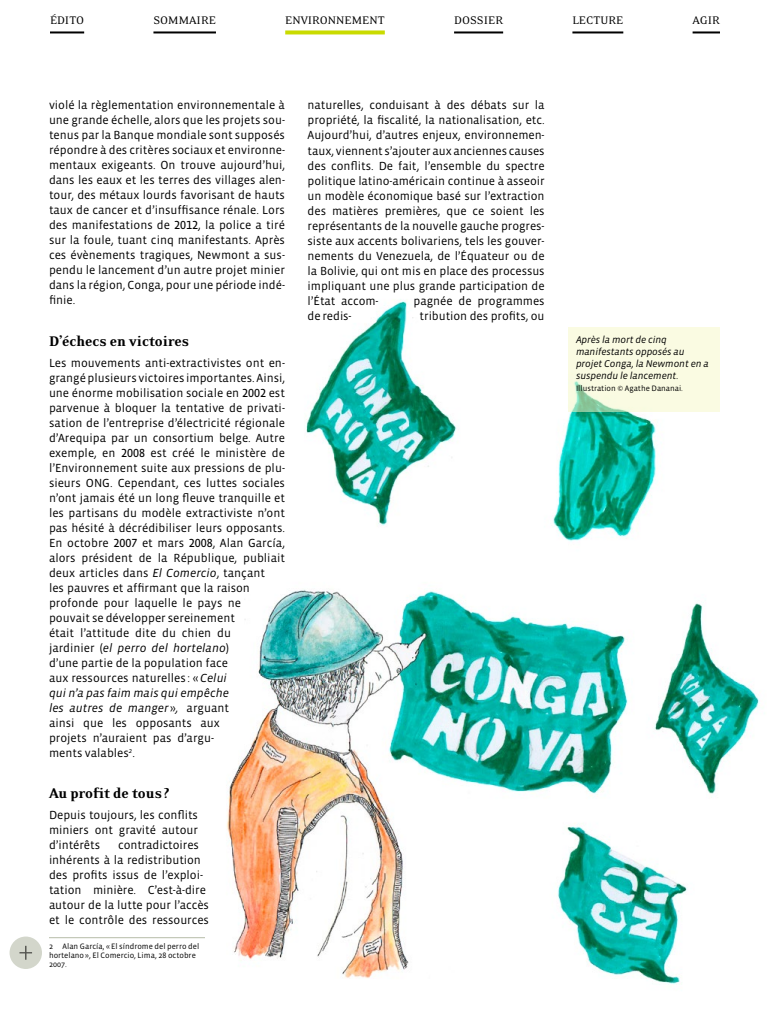
<style>
.page{position:relative;width:768px;height:1024px;background:#fff}
.page>*{position:absolute;margin:0;border:0;box-sizing:border-box;transform-origin:0 0}
.t1{font:900 16px "Eidetic Neo";color:#000}
.t2{font:12.6px "Eidetic Neo";color:#000}
.t3{font:12px/15px "Vista Sans";color:#000;text-align:justify}
.t4{font:italic 10px/12px "Vista Sans";letter-spacing:-.01em;color:#000}
.t5{font:8px/9px "Vista Sans";color:#000}
.s1{font-family:"Vista Sans Alt Reg"}
.s2{font-style:italic}
</style>
<div class="page">
<img style="left:190px;top:589px;width:570px;height:395px">
<img style="left:306px;top:299px;width:350px;height:243px">
<hr style="left:49px;top:937px;width:156px;height:1px;background:#b6bca9">
<div style="left:568px;top:327px;width:152px;height:85px;background:#fafbe2"></div>
<hr style="left:50px;top:31px;width:34px;height:2px;background:#000">
<hr style="left:153px;top:31px;width:63px;height:2px;background:#000">
<svg style="left:285px;top:30px;width:100px;height:4px"></svg>
<hr style="left:454px;top:31px;width:49px;height:2px;background:#000">
<hr style="left:572px;top:31px;width:51px;height:2px;background:#000">
<hr style="left:693px;top:31px;width:27px;height:2px;background:#000">
<svg style="left:9px;top:936px;width:34px;height:34px"></svg>
<div style="left:8px;top:935px;width:36px;height:36px;border:2px solid #fff;border-radius:50%"></div>
<svg style="left:19px;top:946px;width:13px;height:14px"></svg>
<p class="t2" style="left:50px;top:14px;width:36px">ÉDITO</p>
<p class="t2" style="left:153px;top:14px;width:64px">SOMMAIRE</p>
<p class="t2" style="left:285px;top:14px;width:101px">ENVIRONNEMENT</p>
<p class="t2" style="left:454px;top:14px;width:51px">DOSSIER</p>
<p class="t2" style="left:572px;top:14px;width:52px">LECTURE</p>
<p class="t2" style="left:693px;top:14px;width:29px">AGIR</p>
<p class="t3" style="left:49px;top:98px;width:238px">violé la règlementation environnementale à une grande échelle, alors que les projets sou&shy;tenus par la Banque mondiale sont supposés répondre à des critères sociaux et environne&shy;mentaux exigeants. On trouve aujourd’hui, dans les eaux et les terres des villages alen&shy;tour, des métaux lourds favorisant de hauts taux de cancer et d’insuffisance rénale. Lors des manifestations de <span class="s1">2012</span>, la police a tiré sur la foule, tuant cinq manifestants. Après ces évènements tragiques, Newmont a sus&shy;pendu le lancement d’un autre projet minier dans la région, Conga, pour une période indé&shy;finie.</p>
<h1 class="t1" style="left:49px;top:333px;width:142px">D’échecs en victoires</h1>
<p class="t3" style="left:49px;top:355px;width:238px;text-align:left">Les mouvements anti-extractivistes ont en&shy;grangé plusieurs victoires importantes. Ainsi, une énorme mobilisation sociale en <span class="s1">2002</span> est parvenue à bloquer la tentative de privati&shy;sation de l’entreprise d’électricité régionale d’Arequipa par un consortium belge. Autre exemple, en <span class="s1">2008</span> est créé le ministère de l’Environnement suite aux pressions de plu&shy;sieurs ONG. Cependant, ces luttes sociales n’ont jamais été un long fleuve tranquille et les partisans du modèle extractiviste n’ont pas hésité à décrédibiliser leurs opposants.<br>En octobre <span class="s1">2007</span> et mars <span class="s1">2008</span>, Alan García, alors président de la République, publiait deux articles dans <span class="s2">El Comercio</span>, tançant<br>les pauvres et affirmant que la raison profonde pour laquelle le pays ne pouvait se développer sereinement<br>était l’attitude dite du chien du<br>jardinier (<span class="s2">el perro del hortelano</span>)<br>d’une partie de la population face<br>aux ressources naturelles : «<span class="s2">Celui<br>qui n’a pas faim mais qui empêche<br>les autres de manger</span> »<span class="s2">,</span> arguant<br>ainsi que les opposants aux<br>projets n’auraient pas d’argu-<br>ments valables<sup>2</sup>.</p>
<h1 class="t1" style="left:49px;top:785px;width:122px">Au profit de tous ?</h1>
<p class="t3" style="left:49px;top:808px;width:151px">Depuis toujours, les conflits miniers ont gravité autour d’intérêts</p>
<p class="t3" style="left:49px;top:838px;width:162px;text-align:left;text-indent:69px">contradictoires inhérents à la redistribution des profits issus de l’exploi&shy;tation minière. C’est-à-dire autour de la lutte pour l’accès et le contrôle des ressources</p>
<p class="t5" style="left:49px;top:942px;width:152px">2 Alan García, «El síndrome del perro del hortelano», El Comercio, Lima, 28 octobre<br>2007.</p>
<p class="t3" style="left:308px;top:98px;width:239px">naturelles, conduisant à des débats sur la propriété, la fiscalité, la nationalisation, etc.<br>Aujourd’hui, d’autres enjeux, environnemen&shy;taux, viennent s’ajouter aux anciennes causes des conflits. De fait, l’ensemble du spectre politique latino-américain continue à asseoir un modèle économique basé sur l’extraction des matières premières, que ce soient les représentants de la nouvelle gauche progres&shy;siste aux accents bolivariens, tels les gouver&shy;nements du Venezuela, de l’Équateur ou de la Bolivie, qui ont mis en place des processus impliquant une plus grande participation de l’État accom-</p>
<p class="t3" style="left:414px;top:294px;width:133px">pagnée de programmes</p>
<p class="t3" style="left:308px;top:309px;width:46px">de redis-</p>
<p class="t3" style="left:420px;top:309px;width:127px">tribution des profits, ou</p>
<p class="t4" style="left:576px;top:334px;width:134px">Après la mort de cinq manifestants opposés au projet Conga, la Newmont en a suspendu le lancement.</p>
<p class="t5" style="left:576px;top:384px;width:109px">Illustration © Agathe Dananai.</p>
</div>
